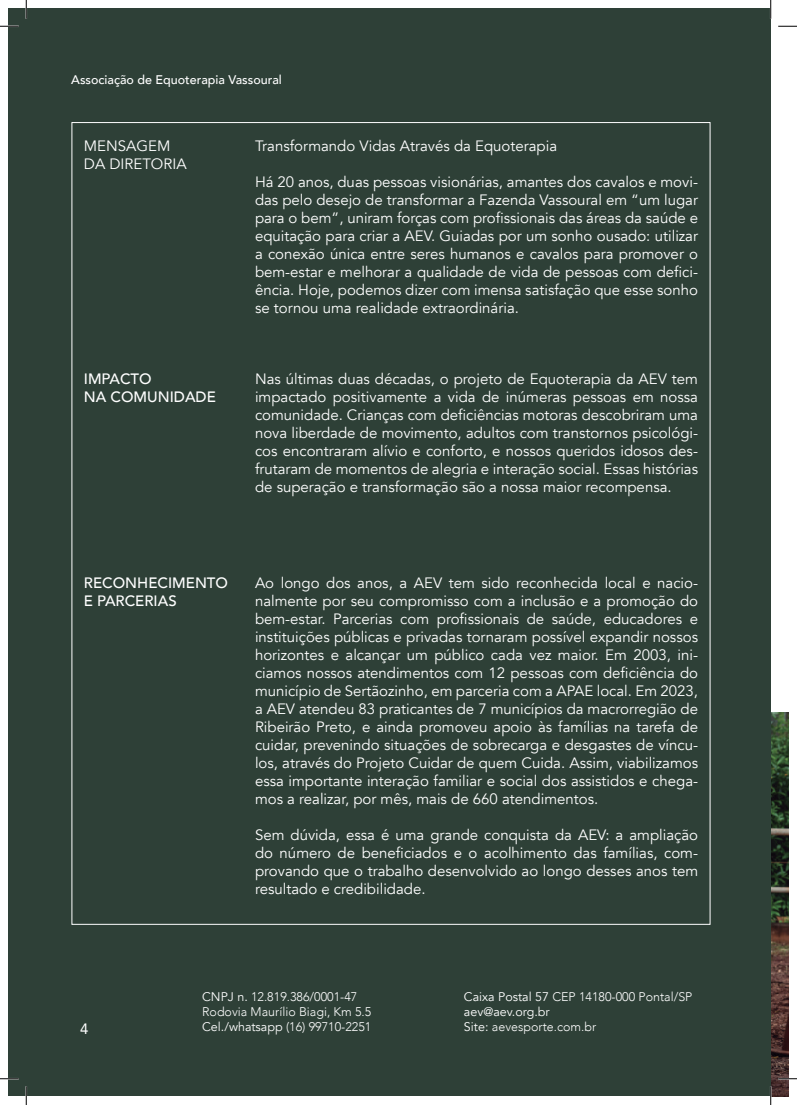
<style>
.page{position:relative;width:797px;height:1105px;background:#fff}
.page>*{position:absolute;margin:0;border:0;box-sizing:border-box;transform-origin:0 0}
.t1{font:15px/18px "Avenir";color:#fff;text-align:justify}
.t2{font:500 15px/18px "Avenir";color:#fff}
.t3{font:15px "Avenir";color:#fff}
.t4{font:300 12.5px/15px "Avenir";color:#fff}
.t5{font:500 12.5px "Avenir";color:#fff}
.s1{font-weight:400}
</style>
<div class="page">
<img style="left:770px;top:713px;width:18px;height:383px">
<div style="left:9px;top:9px;width:761px;height:1087px;background:#2e4037"></div>
<svg style="left:0;top:25px;width:19px;height:2px"></svg>
<svg style="left:778px;top:25px;width:19px;height:2px"></svg>
<svg style="left:0;top:1078px;width:19px;height:1px"></svg>
<svg style="left:778px;top:1078px;width:19px;height:1px"></svg>
<svg style="left:25px;top:0;width:2px;height:19px"></svg>
<svg style="left:25px;top:1086px;width:2px;height:19px"></svg>
<svg style="left:770px;top:0;width:1px;height:19px"></svg>
<svg style="left:770px;top:1086px;width:1px;height:19px"></svg>
<p class="t5" style="left:71px;top:69px;width:212px">Associação de Equoterapia Vassoural</p>
<p class="t1" style="left:84px;top:137px;width:104px">MENSAGEM<br>DA DIRETORIA</p>
<p class="t2" style="left:84px;top:369px;width:133px">IMPACTO<br>NA COMUNIDADE</p>
<p class="t1" style="left:255px;top:137px;width:304px">Transformando Vidas Através da Equoterapia</p>
<p class="t1" style="left:255px;top:173px;width:444px">Há 20 anos, duas pessoas visionárias, amantes dos cavalos e movi&shy;das pelo desejo de transformar a Fazenda Vassoural em “um lugar para o bem”, uniram forças com profissionais das áreas da saúde e equitação para criar a AEV. Guiadas por um sonho ousado: utilizar a conexão única entre seres humanos e cavalos para promover o bem-estar e melhorar a qualidade de vida de pessoas com defici&shy;ência. Hoje, podemos dizer com imensa satisfação que esse sonho se tornou uma realidade extraordinária.</p>
<p class="t1" style="left:255px;top:370px;width:444px">Nas últimas duas décadas, o projeto de Equoterapia da AEV tem impactado positivamente a vida de inúmeras pessoas em nossa comunidade. Crianças com deficiências motoras descobriram uma nova liberdade de movimento, adultos com transtornos psicológi&shy;cos encontraram alívio e conforto, e nossos queridos idosos des&shy;frutaram de momentos de alegria e interação social. Essas histórias de superação e transformação são a nossa maior recompensa.</p>
<p class="t2" style="left:84px;top:572px;width:146px">RECONHECIMENTO<br>E PARCERIAS</p>
<p class="t1" style="left:255px;top:574px;width:444px">Ao longo dos anos, a AEV tem sido reconhecida local e nacio&shy;nalmente por seu compromisso com a inclusão e a promoção do bem-estar. Parcerias com profissionais de saúde, educadores e instituições públicas e privadas tornaram possível expandir nossos horizontes e alcançar um público cada vez maior. Em 2003, ini&shy;ciamos nossos atendimentos com 12 pessoas com deficiência do município de Sertãozinho, em parceria com a APAE local. Em 2023, a AEV atendeu 83 praticantes de 7 municípios da macrorregião de Ribeirão Preto, e ainda promoveu apoio às famílias na tarefa de cuidar, prevenindo situações de sobrecarga e desgastes de víncu&shy;los, através do Projeto Cuidar de quem Cuida. Assim, viabilizamos essa importante interação familiar e social dos assistidos e chega&shy;mos a realizar, por mês, mais de 660 atendimentos.</p>
<p class="t1" style="left:255px;top:826px;width:444px">Sem dúvida, essa é uma grande conquista da AEV: a ampliação do número de beneficiados e o acolhimento das famílias, com&shy;provando que o trabalho desenvolvido ao longo desses anos tem resultado e credibilidade.</p>
<p class="t3" style="left:80px;top:1016px;width:10px">4</p>
<p class="t4" style="left:202px;top:989px;width:171px"><span class="s1">CNPJ n.</span> 12.819.386/0001-47<br>Rodovia Maurílio Biagi, Km 5.5<br><span class="s1">Cel./whatsapp</span> (16) 99710-2251</p>
<p class="t4" style="left:464px;top:989px;width:230px"><span class="s1">Caixa Postal 57</span> CEP 14180-000 Pontal/SP <span class="s1">aev@aev.org.br<br>Site:</span> aevesporte.com.br</p>
</div>
